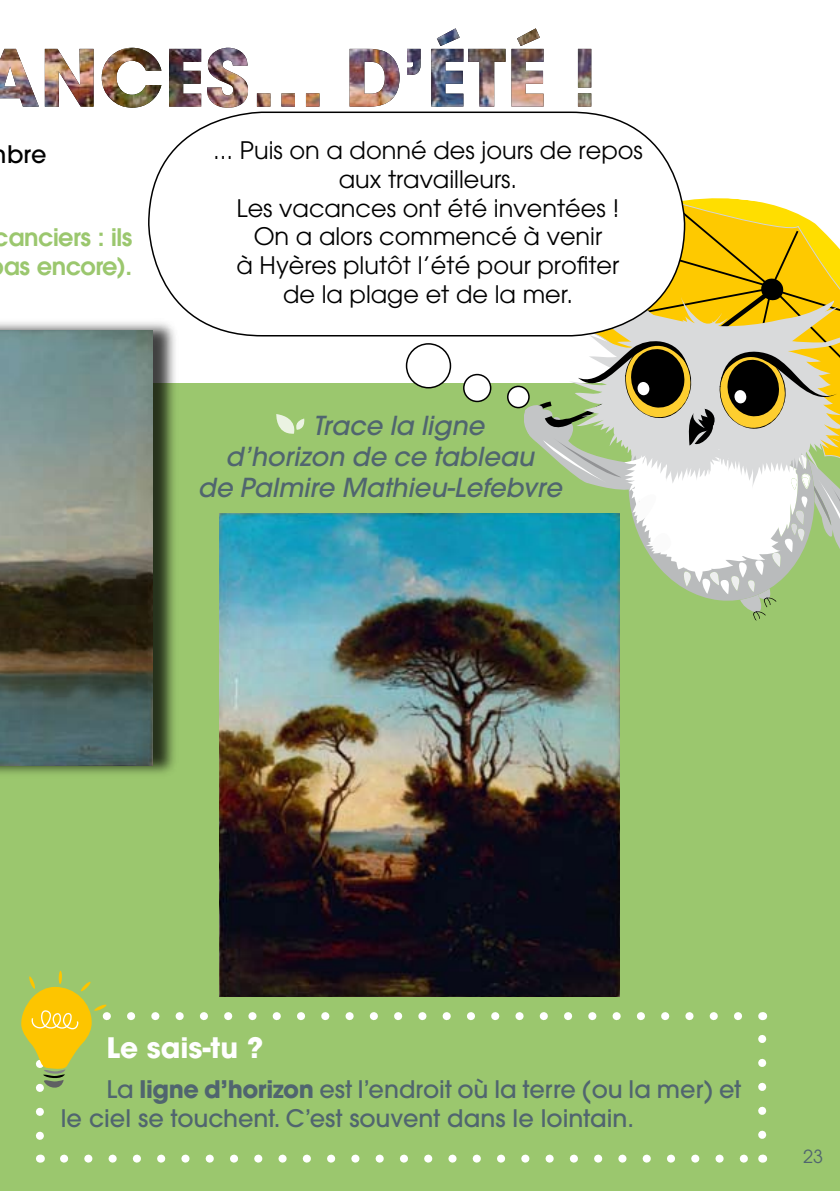
<style>
.page{position:relative;width:840px;height:1191px;background:#fff}
.page>*{position:absolute;margin:0;border:0;box-sizing:border-box;transform-origin:0 0}
.t1{font:700 28px "ITC Avant Garde Std";color:#fff}
.t2{font:italic 500 26px "ITC Avant Garde Std";color:#50656f}
.t3{font:24px/28.8px "ITC Avant Garde Std";color:#000;text-align:center}
.t4{font:500 24px/28.8px "ITC Avant Garde Std";color:#50656f}
.t5{font:600 24px/28.8px "ITC Avant Garde Std";letter-spacing:-.02em;color:#9bc76e;text-align:center}
.t6{font:500 24px "ITC Avant Garde Std";color:#000}
.t7{font:18px "ITC Avant Garde Std";color:#50656f}
.s1{font-weight:700}
</style>
<div class="page">
<div style="left:0;top:383px;width:839px;height:808px;background:#9bc76e"></div>
<img style="left:128px;top:28px;width:463px;height:79px">
<img style="left:0;top:48px;width:247px;height:60px">
<svg style="left:276px;top:414px;width:29px;height:20px"></svg>
<div style="left:0;top:319px;width:179px;height:460px;background:#000;opacity:.75"></div>
<img style="left:0;top:331px;width:153px;height:434px">
<svg style="left:64px;top:1154px;width:684px;height:8px"></svg>
<svg style="left:758px;top:1035px;width:7px;height:99px"></svg>
<hr style="left:59px;top:970px;width:3px;height:14px;background:#fdc500;border-radius:50%">
<svg style="left:21px;top:976px;width:716px;height:164px"></svg>
<div style="left:406px;top:344px;width:44px;height:44px;background:#fff;border-radius:50%"></div>
<div style="left:405px;top:343px;width:46px;height:45px;border:2px solid #000;border-radius:50%"></div>
<div style="left:463px;top:374px;width:27px;height:27px;background:#fff;border-radius:50%"></div>
<div style="left:463px;top:374px;width:28px;height:28px;border:2px solid #000;border-radius:50%"></div>
<div style="left:507px;top:386px;width:21px;height:21px;background:#fff;border-radius:50%"></div>
<div style="left:506px;top:386px;width:23px;height:22px;border:2px solid #000;border-radius:50%"></div>
<svg style="left:523px;top:198px;width:316px;height:423px"></svg>
<svg style="left:147px;top:111px;width:538px;height:226px"></svg>
<img style="left:220px;top:513px;width:399px;height:483px">
<p class="t6" style="left:7px;top:139px;width:41px">bre</p>
<p class="t5" style="left:-6px;top:222px;width:140px">canciers : ils as encore).</p>
<p class="t3" style="left:213px;top:135px;width:430px">... Puis on a donné des jours de repos aux travailleurs.<br>Les vacances ont été inventées !<br>On a alors commencé à venir<br>à Hyères plutôt l’été pour profiter<br>de la plage et de la mer.</p>
<p class="t2" style="left:313px;top:409px;width:172px">Trace la ligne</p>
<p class="t2" style="left:225px;top:440px;width:310px">d’horizon de ce tableau</p>
<p class="t2" style="left:198px;top:471px;width:365px">de Palmire Mathieu-Lefebvre</p>
<p class="t1" style="left:106px;top:1028px;width:158px">Le sais-tu ?</p>
<p class="t4" style="left:61px;top:1074px;width:681px;text-indent:45px">La <span class="s1">ligne d’horizon</span> est l’endroit où la terre (ou la mer) et le ciel se touchent. C’est souvent dans le lointain.</p>
<p class="t7" style="left:802px;top:1145px;width:21px">23</p>
</div>
